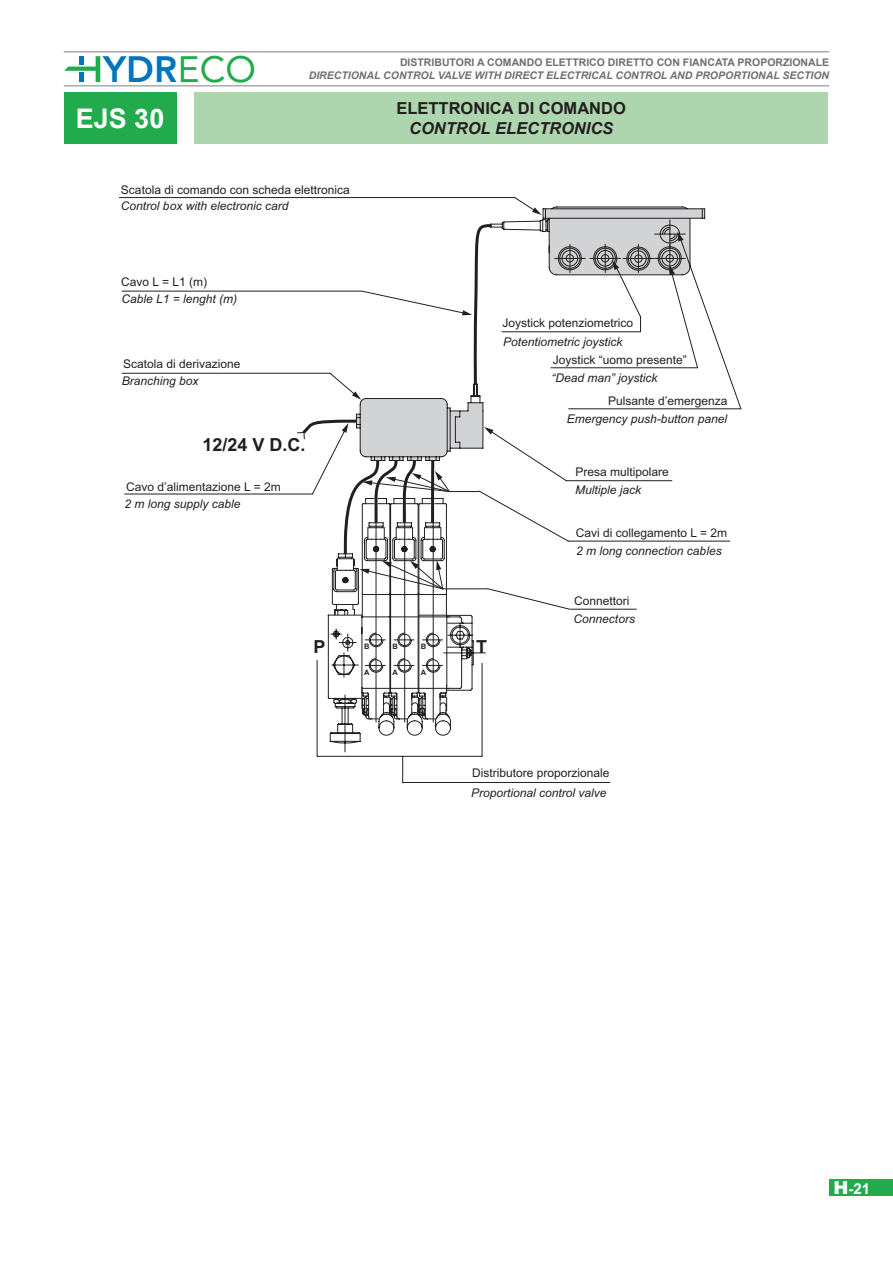
<style>
.page{position:relative;width:893px;height:1263px;background:#fff}
.page>*{position:absolute;margin:0;border:0;box-sizing:border-box;transform-origin:0 0}
.t1{font:800 36.6px "Avenir LT";color:#0075bc}
.t2{font:700 27px "Arial";color:#fff}
.t3{font:700 18px "Arial";color:#231f20}
.t4{font:700 16.5px "Arial";color:#231f20}
.t5{font:italic 700 16.5px "Arial";color:#231f20}
.t6{font:700 15px "Arial";color:#fff}
.t7{font:12px "Arial";color:#231f20}
.t8{font:italic 12px "Arial";color:#231f20}
.t9{font:italic 700 10.5px "Arial";color:#6d6f71}
.t10{font:700 10.5px "Arial";color:#6d6f71}
.t11{font:700 7.5px "Arial";color:#231f20}
.s1{font-weight:400;color:#22ab4d}
.s2{font-weight:900;font-size:18px}
</style>
<div class="page">
<div style="left:829px;top:1179px;width:64px;height:17px;background:#22ab4d"></div>
<hr style="left:64px;top:85px;width:765px;height:2px;background:#a7a9ac">
<hr style="left:64px;top:51px;width:765px;height:2px;background:#a7a9ac">
<svg style="left:64px;top:56px;width:36px;height:26px"></svg>
<svg style="left:122px;top:373px;width:195px;height:122px"></svg>
<hr style="left:122px;top:291px;width:240px;height:1px;background:#231f20">
<hr style="left:119px;top:197px;width:396px;height:1px;background:#231f20">
<svg style="left:317px;top:290px;width:294px;height:493px"></svg>
<svg style="left:329px;top:197px;width:385px;height:539px"></svg>
<svg style="left:362px;top:331px;width:379px;height:367px"></svg>
<div style="left:194px;top:93px;width:634px;height:51px;background:#aed6ae"></div>
<div style="left:64px;top:93px;width:112px;height:51px;background:#22ab4d"></div>
<h1 class="t1" style="left:103px;top:48px;width:154px">YDR<span class="s1">ECO</span></h1>
<h2 class="t2" style="left:76px;top:101px;width:90px">EJS 30</h2>
<p class="t10" style="left:400px;top:56px;width:431px">DISTRIBUTORI A COMANDO ELETTRICO DIRETTO CON FIANCATA PROPORZIONALE</p>
<p class="t9" style="left:309px;top:68px;width:522px">DIRECTIONAL CONTROL VALVE WITH DIRECT ELECTRICAL CONTROL AND PROPORTIONAL SECTION</p>
<h3 class="t4" style="left:396px;top:98px;width:231px">ELETTRONICA DI COMANDO</h3>
<h3 class="t5" style="left:409px;top:118px;width:206px">CONTROL ELECTRONICS</h3>
<p class="t7" style="left:121px;top:182px;width:230px">Scatola di comando con scheda elettronica</p>
<p class="t8" style="left:121px;top:198px;width:169px">Control box with electronic card</p>
<p class="t7" style="left:121px;top:274px;width:87px">Cavo L = L1 (m)</p>
<p class="t8" style="left:121px;top:291px;width:117px">Cable L1 = lenght (m)</p>
<p class="t7" style="left:123px;top:356px;width:119px">Scatola di derivazione</p>
<p class="t8" style="left:122px;top:373px;width:78px">Branching box</p>
<h3 class="t3" style="left:202px;top:432px;width:105px">12/24 V D.C.</h3>
<p class="t7" style="left:126px;top:479px;width:156px">Cavo d’alimentazione L = 2m</p>
<p class="t8" style="left:125px;top:496px;width:118px">2 m long supply cable</p>
<h3 class="t3" style="left:314px;top:635px;width:14px">P</h3>
<h3 class="t3" style="left:476px;top:634px;width:12px">T</h3>
<p class="t11" style="left:364px;top:642px;width:7px">B</p>
<p class="t11" style="left:364px;top:667px;width:7px">A</p>
<p class="t11" style="left:392px;top:667px;width:7px">A</p>
<p class="t11" style="left:421px;top:667px;width:7px">A</p>
<p class="t11" style="left:392px;top:642px;width:7px">B</p>
<p class="t11" style="left:421px;top:642px;width:7px">B</p>
<p class="t7" style="left:503px;top:315px;width:132px">Joystick potenziometrico</p>
<p class="t8" style="left:503px;top:334px;width:121px">Potentiometric joystick</p>
<p class="t7" style="left:553px;top:351px;width:136px">Joystick “uomo presente”</p>
<p class="t8" style="left:551px;top:370px;width:108px">“Dead man” joystick</p>
<p class="t7" style="left:608px;top:393px;width:121px">Pulsante d’emergenza</p>
<p class="t8" style="left:567px;top:411px;width:162px">Emergency push-button panel</p>
<p class="t7" style="left:575px;top:464px;width:95px">Presa multipolare</p>
<p class="t8" style="left:575px;top:482px;width:68px">Multiple jack</p>
<p class="t7" style="left:576px;top:525px;width:153px">Cavi di collegamento L = 2m</p>
<p class="t8" style="left:576px;top:543px;width:147px">2 m long connection cables</p>
<p class="t7" style="left:574px;top:593px;width:57px">Connettori</p>
<p class="t8" style="left:574px;top:611px;width:63px">Connectors</p>
<p class="t7" style="left:472px;top:765px;width:139px">Distributore proporzionale</p>
<p class="t8" style="left:471px;top:785px;width:137px">Proportional control valve</p>
<p class="t6" style="left:833px;top:1179px;width:38px"><span class="s2">H</span>-21</p>
</div>
